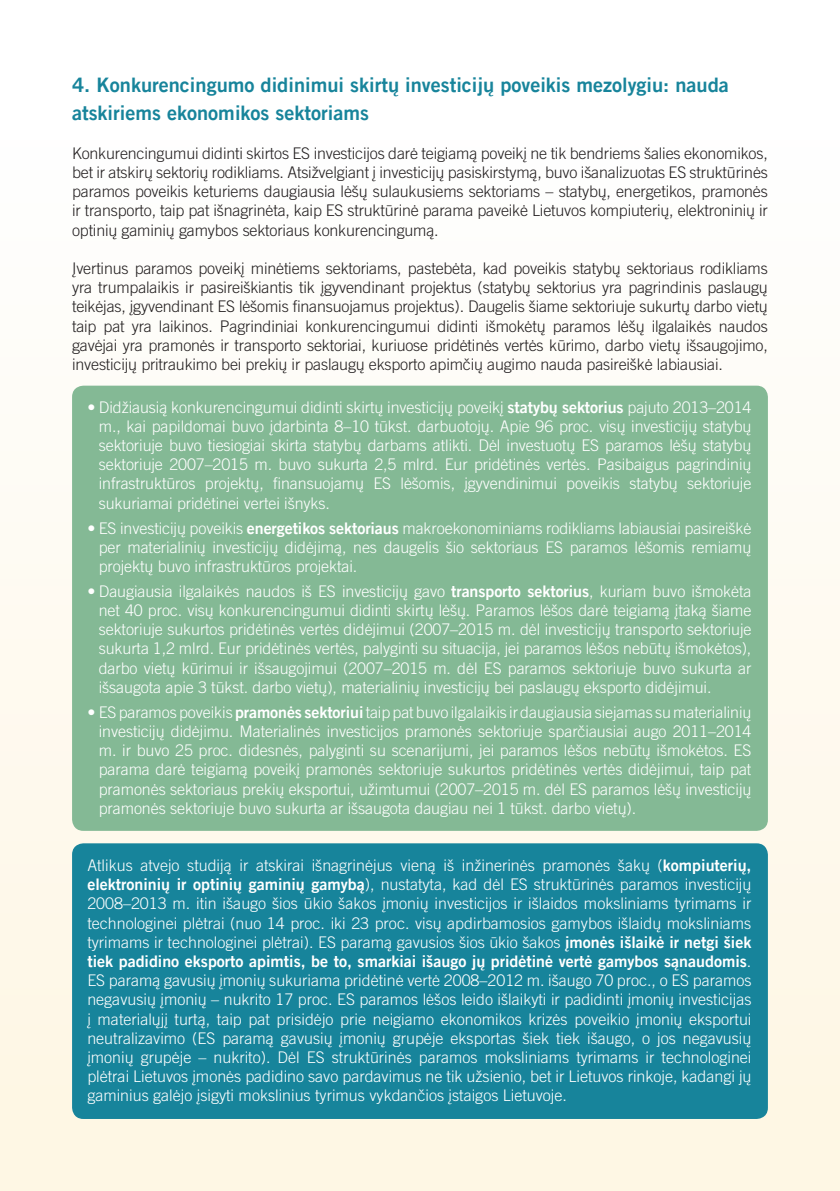
<style>
.page{position:relative;width:840px;height:1191px;background:#fff}
.page>*{position:absolute;margin:0;border:0;box-sizing:border-box;transform-origin:0 0}
.t1{font:20px/28.8px "Trade Gothic LT Com Bd 2";color:#17849b}
.t2{font:300 16px/19.2px "Trade Gothic LT Com";letter-spacing:-.005em;color:#fff;text-align:justify}
.t3{font:300 16px/19.2px "Trade Gothic LT Com";letter-spacing:-.01em;color:#231f20;text-align:justify}
.t4{font:16px "Trade Gothic LT Com Bd 2";color:#fff}
.s1{font-family:"Trade Gothic LT Com Bd 2";font-weight:400}
.s2{font-family:"Trade Gothic LT Com";font-weight:300}
</style>
<div class="page">
<div style="left:0;top:0;width:839px;height:1191px;background:linear-gradient(to bottom,#fff,#fef6e2)"></div>
<div style="left:72px;top:843px;width:695px;height:276px;background:#17849b;border-radius:11px"></div>
<div style="left:72px;top:386px;width:695px;height:445px;background:#84b995;border-radius:11px"></div>
<p class="t1" style="left:72px;top:70px;width:658px">4. Konkurencingumo didinimui skirtų investicijų poveikis mezolygiu: nauda atskiriems ekonomikos sektoriams</p>
<p class="t3" style="left:72px;top:143px;width:697px">Konkurencingumui didinti skirtos ES investicijos darė teigiamą poveikį ne tik bendriems šalies ekonomikos, bet ir atskirų sektorių rodikliams. Atsižvelgiant į investicijų pasiskirstymą, buvo išanalizuotas ES struktūrinės paramos poveikis keturiems daugiausia lėšų sulaukusiems sektoriams – statybų, energetikos, pramonės ir transporto, taip pat išnagrinėta, kaip ES struktūrinė parama paveikė Lietuvos kompiuterių, elektroninių ir optinių gaminių gamybos sektoriaus konkurencingumą.</p>
<p class="t3" style="left:72px;top:258px;width:697px">Įvertinus paramos poveikį minėtiems sektoriams, pastebėta, kad poveikis statybų sektoriaus rodikliams yra trumpalaikis ir pasireiškiantis tik įgyvendinant projektus (statybų sektorius yra pagrindinis paslaugų teikėjas, įgyvendinant ES lėšomis finansuojamus projektus). Daugelis šiame sektoriuje sukurtų darbo vietų taip pat yra laikinos. Pagrindiniai konkurencingumui didinti išmokėtų paramos lėšų ilgalaikės naudos gavėjai yra pramonės ir transporto sektoriai, kuriuose pridėtinės vertės kūrimo, darbo vietų išsaugojimo, investicijų pritraukimo bei prekių ir paslaugų eksporto apimčių augimo nauda pasireiškė labiausiai.</p>
<p class="t2" style="left:99px;top:397px;width:653px;text-indent:-11px">• Didžiausią konkurencingumui didinti skirtų investicijų poveikį <span class="s1">statybų sektorius</span> pajuto 2013–2014 m., kai papildomai buvo įdarbinta 8–10 tūkst. darbuotojų. Apie 96 proc. visų investicijų statybų sektoriuje buvo tiesiogiai skirta statybų darbams atlikti. Dėl investuotų ES paramos lėšų statybų sektoriuje 2007–2015 m. buvo sukurta 2,5 mlrd. Eur pridėtinės vertės. Pasibaigus pagrindinių infrastruktūros projektų, finansuojamų ES lėšomis, įgyvendinimui poveikis statybų sektoriuje sukuriamai pridėtinei vertei išnyks.</p>
<p class="t2" style="left:99px;top:518px;width:653px;text-indent:-11px">• ES investicijų poveikis <span class="s1">energetikos sektoriaus</span> makroekonominiams rodikliams labiausiai pasireiškė per materialinių investicijų didėjimą, nes daugelis šio sektoriaus ES paramos lėšomis remiamų projektų buvo infrastruktūros projektai.</p>
<p class="t2" style="left:99px;top:581px;width:654px;text-indent:-11px">• Daugiausia ilgalaikės naudos iš ES investicijų gavo <span class="s1">transporto sektorius</span>, kuriam buvo išmokėta net 40 proc. visų konkurencingumui didinti skirtų lėšų. Paramos lėšos darė teigiamą įtaką šiame sektoriuje sukurtos pridėtinės vertės didėjimui (2007–2015 m. dėl investicijų transporto sektoriuje sukurta 1,2 mlrd. Eur pridėtinės vertės, palyginti su situacija, jei paramos lėšos nebūtų išmokėtos), darbo vietų kūrimui ir išsaugojimui (2007–2015 m. dėl ES paramos sektoriuje buvo sukurta ar išsaugota apie 3 tūkst. darbo vietų), materialinių investicijų bei paslaugų eksporto didėjimui.</p>
<p class="t2" style="left:99px;top:702px;width:654px;text-indent:-11px">• ES paramos poveikis <span class="s1">pramonės sektoriui</span> taip pat buvo ilgalaikis ir daugiausia siejamas su materialinių investicijų didėjimu. Materialinės investicijos pramonės sektoriuje sparčiausiai augo 2011–2014 m. ir buvo 25 proc. didesnės, palyginti su scenarijumi, jei paramos lėšos nebūtų išmokėtos. ES parama darė teigiamą poveikį pramonės sektoriuje sukurtos pridėtinės vertės didėjimui, taip pat pramonės sektoriaus prekių eksportui, užimtumui (2007–2015 m. dėl ES paramos lėšų investicijų pramonės sektoriuje buvo sukurta ar išsaugota daugiau nei 1 tūkst. darbo vietų).</p>
<p class="t2" style="left:87px;top:855px;width:665px">Atlikus atvejo studiją ir atskirai išnagrinėjus vieną iš inžinerinės pramonės šakų (<span class="s1">kompiuterių, elektroninių ir optinių gaminių gamybą</span>), nustatyta, kad dėl ES struktūrinės paramos investicijų 2008–2013 m. itin išaugo šios ūkio šakos įmonių investicijos ir išlaidos moksliniams tyrimams ir technologinei plėtrai (nuo 14 proc. iki 23 proc. visų apdirbamosios gamybos išlaidų moksliniams tyrimams ir technologinei plėtrai). ES paramą gavusios šios ūkio šakos <span class="s1">įmonės išlaikė ir netgi šiek</span></p>
<p class="t4" style="left:87px;top:951px;width:665px">tiek padidino eksporto apimtis, be to, smarkiai išaugo jų pridėtinė vertė gamybos sąnaudomis<span class="s2">.</span></p>
<p class="t2" style="left:87px;top:970px;width:665px">ES paramą gavusių įmonių sukuriama pridėtinė vertė 2008–2012 m. išaugo 70 proc., o ES paramos negavusių įmonių – nukrito 17 proc. ES paramos lėšos leido išlaikyti ir padidinti įmonių investicijas į materialųjį turtą, taip pat prisidėjo prie neigiamo ekonomikos krizės poveikio įmonių eksportui neutralizavimo (ES paramą gavusių įmonių grupėje eksportas šiek tiek išaugo, o jos negavusių įmonių grupėje – nukrito). Dėl ES struktūrinės paramos moksliniams tyrimams ir technologinei plėtrai Lietuvos įmonės padidino savo pardavimus ne tik užsienio, bet ir Lietuvos rinkoje, kadangi jų gaminius galėjo įsigyti mokslinius tyrimus vykdančios įstaigos Lietuvoje.</p>
</div>
